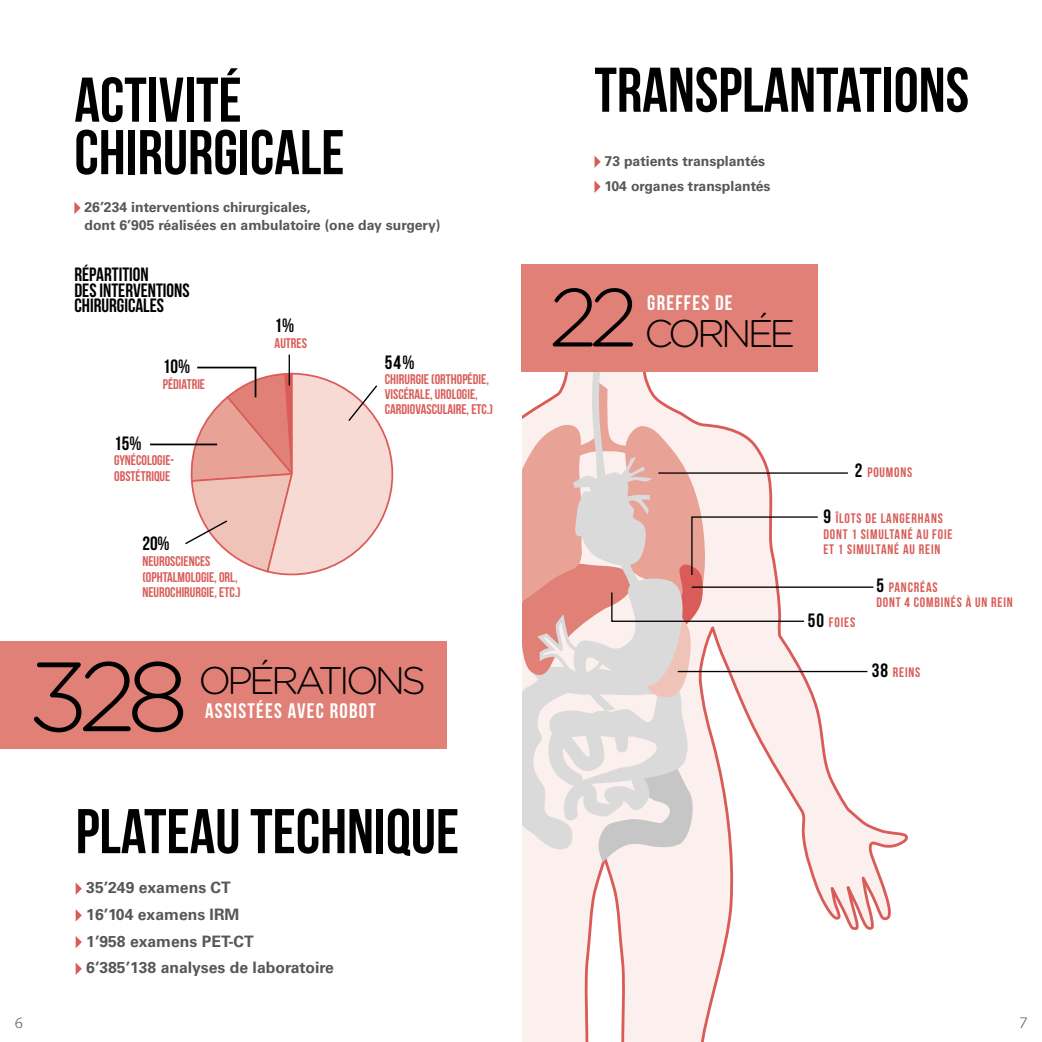
<style>
.page{position:relative;width:1042px;height:1042px;background:#fff}
.page>*{position:absolute;margin:0;border:0;box-sizing:border-box;transform-origin:0 0}
.t1{font:300 98.17px "Gotham Rounded";color:#000}
.t2{font:63px/52.5px "Bebas Neue";color:#000}
.t3{font:300 38.5px "Gotham Rounded";letter-spacing:-.1em;color:#000}
.t4{font:21px "Bebas Neue";letter-spacing:.06em;color:#fff}
.t5{font:19.25px/15.8px "Bebas Neue";color:#000}
.t6{font:700 15.75px/26.8px "Univers LT Std";color:#575756}
.t7{font:300 15.75px "Foundry Sans";color:#575756}
.t8{font:14px/15.8px "Bebas Neue";color:#d95c58}
.t9{font:700 14px/25px "Univers LT Std";color:#575756}
.t10{font:13.83px/15px "Bebas Neue";letter-spacing:.06em;color:#d95c58}
.s1{font-size:82.25px}
.s2{font-size:19.25px;color:#000}
</style>
<div class="page">
<svg style="left:594px;top:156px;width:7px;height:12px"></svg>
<svg style="left:594px;top:180px;width:7px;height:13px"></svg>
<svg style="left:522px;top:361px;width:386px;height:681px"></svg>
<svg style="left:522px;top:370px;width:297px;height:498px"></svg>
<hr style="left:692px;top:586px;width:181px;height:2px;background:#000">
<hr style="left:678px;top:671px;width:189px;height:1px;background:#000">
<hr style="left:658px;top:472px;width:190px;height:2px;background:#000">
<svg style="left:76px;top:883px;width:6px;height:12px"></svg>
<svg style="left:76px;top:909px;width:6px;height:12px"></svg>
<svg style="left:76px;top:936px;width:6px;height:12px"></svg>
<svg style="left:76px;top:963px;width:6px;height:12px"></svg>
<svg style="left:74px;top:202px;width:7px;height:12px"></svg>
<hr style="left:289px;top:354px;width:1px;height:31px;background:#000">
<svg style="left:184px;top:366px;width:210px;height:210px"></svg>
<hr style="left:150px;top:443px;width:67px;height:2px;background:#000">
<div style="left:0;top:640px;width:446px;height:108px;background:#e08076"></div>
<div style="left:521px;top:264px;width:296px;height:108px;background:#e08076"></div>
<h2 class="t2" style="left:74px;top:73px;width:271px">ACTIVITÉ<br>CHIRURGICALE</h2>
<p class="t9" style="left:85px;top:199px;width:357px;line-height:17.5px">26’234 interventions chirurgicales,<br>dont 6’905 réalisées en ambulatoire (one day surgery)</p>
<h3 class="t5" style="left:74px;top:266px;width:117px">RÉPARTITION<br>DES INTERVENTIONS<br>CHIRURGICALES</h3>
<h3 class="t5" style="left:163px;top:359px;width:29px">10%</h3>
<p class="t8" style="left:163px;top:376px;width:44px">PÉDIATRIE</p>
<h3 class="t5" style="left:114px;top:435px;width:29px">15%</h3>
<p class="t8" style="left:114px;top:452px;width:62px">GYNÉCOLOGIE-<br>OBSTÉTRIQUE</p>
<h3 class="t5" style="left:142px;top:535px;width:29px">20%</h3>
<p class="t8" style="left:142px;top:553px;width:100px">NEUROSCIENCES (OPHTALMOLOGIE, ORL,<br>NEUROCHIRURGIE, ETC.)</p>
<h3 class="t5" style="left:275px;top:317px;width:21px">1%</h3>
<p class="t8" style="left:275px;top:335px;width:34px">AUTRES</p>
<h3 class="t5" style="left:385px;top:354px;width:31px">54%</h3>
<p class="t8" style="left:385px;top:371px;width:110px;line-height:15px">CHIRURGIE (ORTHOPÉDIE,<br>VISCÉRALE, UROLOGIE,<br>CARDIOVASCULAIRE, ETC.)</p>
<h1 class="t1" style="left:29px;top:631px;width:162px">328</h1>
<h3 class="t3" style="left:198px;top:655px;width:229px">OPÉRATIONS</h3>
<h3 class="t4" style="left:205px;top:699px;width:172px">ASSISTÉES AVEC ROBOT</h3>
<h2 class="t2" style="left:76px;top:804px;width:385px">PLATEAU TECHNIQUE</h2>
<p class="t6" style="left:86px;top:874px;width:249px">35’249 examens CT<br>16’104 examens IRM<br>1’958 examens PET-CT<br>6’385’138 analyses de laboratoire</p>
<h2 class="t2" style="left:594px;top:63px;width:376px">TRANSPLANTATIONS</h2>
<p class="t9" style="left:604px;top:149px;width:168px">73 patients transplantés<br>104 organes transplantés</p>
<h3 class="t3" style="left:549px;top:307px;width:248px"><span class="s1">22</span> CORNÉE</h3>
<h3 class="t4" style="left:647px;top:291px;width:87px">GREFFES DE</h3>
<p class="t10" style="left:855px;top:464px;width:59px"><span class="s2">2</span> POUMONS</p>
<p class="t10" style="left:823px;top:511px;width:131px"><span class="s2">9</span> ÎLOTS DE LANGERHANS<br>DONT 1 SIMULTANÉ AU FOIE<br>ET 1 SIMULTANÉ AU REIN</p>
<p class="t10" style="left:808px;top:614px;width:49px"><span class="s2">50</span> FOIES</p>
<p class="t10" style="left:876px;top:580px;width:138px"><span class="s2">5</span> PANCRÉAS<br>DONT 4 COMBINÉS À UN REIN</p>
<p class="t10" style="left:872px;top:664px;width:50px"><span class="s2">38</span> REINS</p>
<p class="t7" style="left:15px;top:1013px;width:9px">6</p>
<p class="t7" style="left:1019px;top:1013px;width:9px">7</p>
</div>
